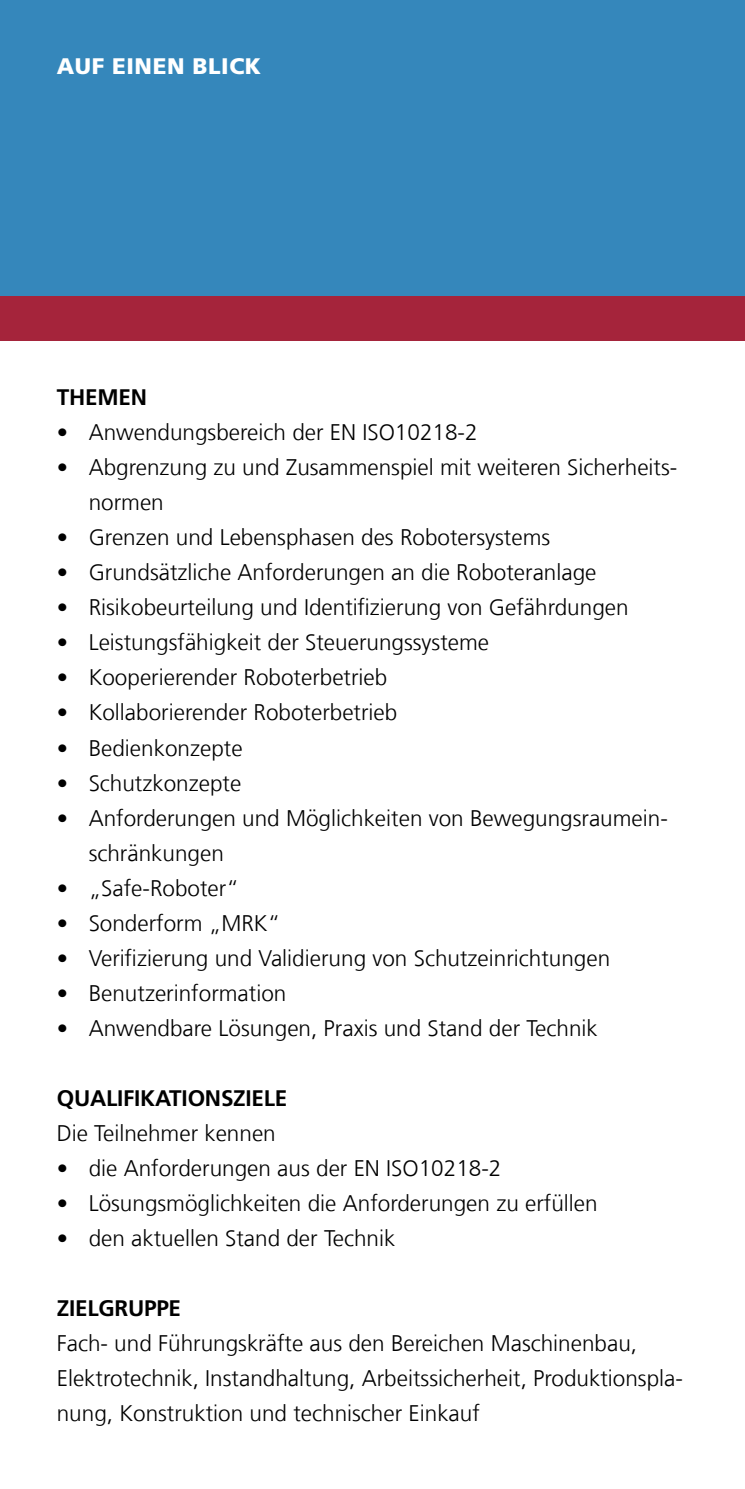
<style>
.page{position:relative;width:745px;height:1489px;background:#fff}
.page>*{position:absolute;margin:0;border:0;box-sizing:border-box;transform-origin:0 0}
.t1{font:300 22.5px/35px "Frutiger LT Com";color:#000}
.t2{font:700 22.5px "Frutiger LT Com";letter-spacing:-.01em;color:#000}
.t3{font:900 22.5px "Frutiger LT Com";letter-spacing:.025em;color:#fff}
</style>
<div class="page">
<div style="left:0;top:0;width:744px;height:340px;background:#3587bb"></div>
<div style="left:0;top:296px;width:744px;height:44px;background:#a5243b"></div>
<p class="t3" style="left:57px;top:52px;width:206px">AUF EINEN BLICK</p>
<p class="t2" style="left:57px;top:384px;width:92px">THEMEN</p>
<p class="t1" style="left:57px;top:415px;width:422px">• Anwendungsbereich der EN ISO10218-2</p>
<p class="t1" style="left:89px;top:450px;width:590px;text-indent:-32px">• Abgrenzung zu und Zusammenspiel mit weiteren Sicherheits&shy;normen</p>
<p class="t1" style="left:57px;top:520px;width:494px">• Grenzen und Lebensphasen des Robotersystems</p>
<p class="t1" style="left:57px;top:555px;width:541px">• Grundsätzliche Anforderungen an die Roboteranlage</p>
<p class="t1" style="left:57px;top:590px;width:573px">• Risikobeurteilung und Identifizierung von Gefährdungen</p>
<p class="t1" style="left:57px;top:625px;width:433px">• Leistungsfähigkeit der Steuerungssysteme</p>
<p class="t1" style="left:57px;top:660px;width:332px">• Kooperierender Roboterbetrieb</p>
<p class="t1" style="left:57px;top:695px;width:342px">• Kollaborierender Roboterbetrieb</p>
<p class="t1" style="left:57px;top:730px;width:187px">• Bedienkonzepte</p>
<p class="t1" style="left:57px;top:765px;width:186px">• Schutzkonzepte</p>
<p class="t1" style="left:89px;top:800px;width:580px;text-indent:-32px">• Anforderungen und Möglichkeiten von Bewegungsraumein&shy;schränkungen</p>
<p class="t1" style="left:57px;top:870px;width:183px">• „Safe-Roboter“</p>
<p class="t1" style="left:57px;top:905px;width:225px">• Sonderform „MRK“</p>
<p class="t1" style="left:57px;top:940px;width:554px">• Verifizierung und Validierung von Schutzeinrichtungen</p>
<p class="t1" style="left:57px;top:975px;width:231px">• Benutzerinformation</p>
<p class="t1" style="left:57px;top:1010px;width:542px">• Anwendbare Lösungen, Praxis und Stand der Technik</p>
<p class="t2" style="left:57px;top:1084px;width:232px">QUALIFIKATIONSZIELE</p>
<p class="t1" style="left:57px;top:1115px;width:220px">Die Teilnehmer kennen</p>
<p class="t1" style="left:57px;top:1150px;width:446px">• die Anforderungen aus der EN ISO10218-2</p>
<p class="t1" style="left:57px;top:1185px;width:542px">• Lösungsmöglichkeiten die Anforderungen zu erfüllen</p>
<p class="t1" style="left:57px;top:1220px;width:340px">• den aktuellen Stand der Technik</p>
<p class="t2" style="left:57px;top:1294px;width:126px">ZIELGRUPPE</p>
<p class="t1" style="left:57px;top:1325px;width:627px">Fach- und Führungskräfte aus den Bereichen Maschinenbau,<br>Elektrotechnik, Instandhaltung, Arbeitssicherheit, Produktionspla&shy;nung, Konstruktion und technischer Einkauf</p>
</div>
